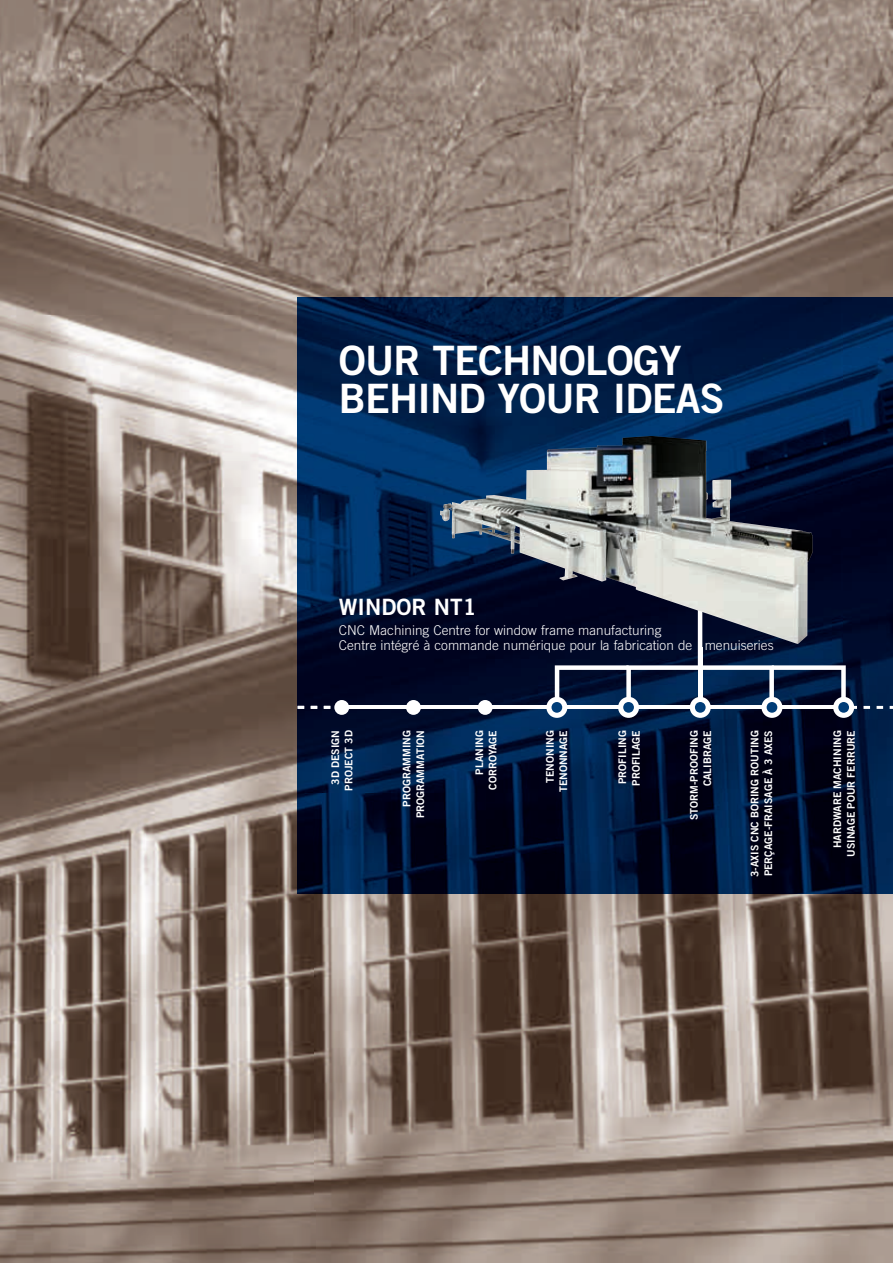
<style>
.page{position:relative;width:893px;height:1263px;background:#fff}
.page>*{position:absolute;margin:0;border:0;box-sizing:border-box;transform-origin:0 0}
.t1{font:40.5px/37.5px "Trade Gothic Bold Two";letter-spacing:-.02em;color:#fff}
.t2{font:22.5px "Trade Gothic Bold Two";color:#fff}
.t3{font:300 13.5px/15px "Trade Gothic";color:#fff}
.t4{font:10.5px/13.5px "Trade Gothic Bold Two";color:#fff;text-align:right}
</style>
<div class="page">
<img style="left:0;top:0;width:893px;height:315px">
<img style="left:0;top:315px;width:314px;height:948px">
<img style="left:314px;top:893px;width:579px;height:370px">
<img style="left:298px;top:298px;width:545px;height:495px">
<img style="left:843px;top:298px;width:50px;height:595px">
<img style="left:298px;top:793px;width:546px;height:100px">
<svg style="left:406px;top:700px;width:15px;height:15px"></svg>
<svg style="left:478px;top:700px;width:15px;height:15px"></svg>
<hr style="left:342px;top:706px;width:500px;height:3px;background:#fff">
<svg style="left:324px;top:700px;width:25px;height:15px"></svg>
<svg style="left:311px;top:706px;width:6px;height:3px"></svg>
<svg style="left:298px;top:706px;width:6px;height:3px"></svg>
<svg style="left:877px;top:706px;width:6px;height:3px"></svg>
<svg style="left:863px;top:706px;width:7px;height:3px"></svg>
<svg style="left:546px;top:600px;width:311px;height:118px;background:#293a59"></svg>
<hr style="left:698px;top:647px;width:4px;height:52px;background:#fff">
<img style="left:440px;top:436px;width:373px;height:208px">
<h1 class="t1" style="left:339px;top:341px;width:387px">OUR TECHNOLOGY<br>BEHIND YOUR IDEAS</h1>
<h2 class="t2" style="left:339px;top:593px;width:139px">WINDOR NT1</h2>
<p class="t3" style="left:339px;top:622px;width:436px">CNC Machining Centre for window frame manufacturing<br>Centre intégré à commande numérique pour la fabrication de menuiseries</p>
<p class="t4" style="left:328px;top:791px;width:62px;text-align:center;rotate:-90deg">3D DESIGN<br>PROJECT 3D</p>
<p class="t4" style="left:400px;top:818px;width:90px;rotate:-90deg">PROGRAMMING<br>PROGRAMMATION</p>
<p class="t4" style="left:472px;top:790px;width:61px;rotate:-90deg">PLANING<br>CORROYAGE</p>
<p class="t4" style="left:687px;top:820px;width:91px;rotate:-90deg">STORM-PROOFING<br>CALIBRAGE</p>
<p class="t4" style="left:543px;top:792px;width:63px;rotate:-90deg">TENONING<br>TENONNAGE</p>
<p class="t4" style="left:615px;top:786px;width:57px;text-align:left;rotate:-90deg">PROFILING<br>PROFILAGE</p>
<p class="t4" style="left:748px;top:877px;width:148px;text-align:left;rotate:-90deg">3-AXIS CNC BORING ROUTING<br>PERÇAGE-FRAISAGE À 3 AXES</p>
<p class="t4" style="left:831px;top:857px;width:128px;rotate:-90deg">HARDWARE MACHINING<br>USINAGE POUR FERRURE</p>
</div>
